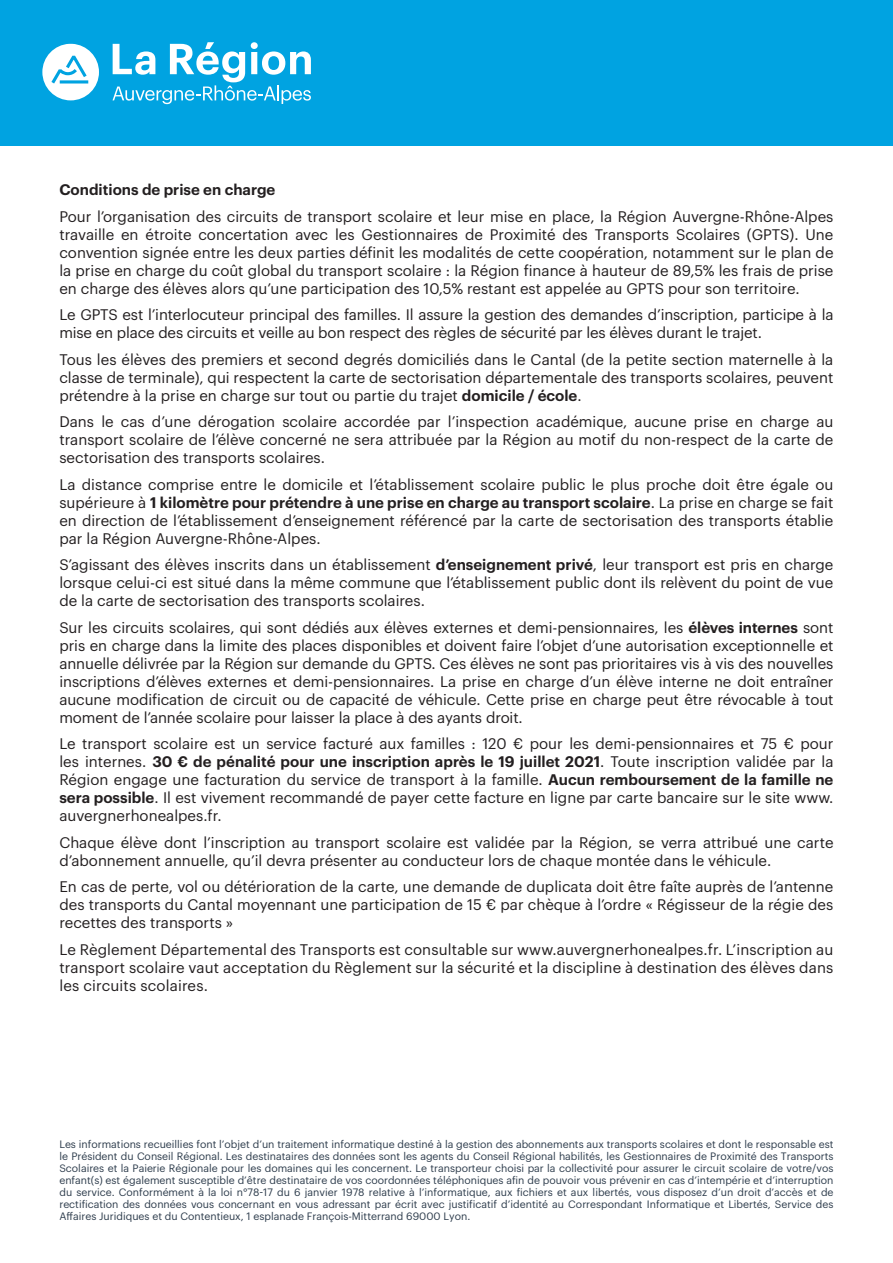
<style>
.page{position:relative;width:893px;height:1263px;background:#fff}
.page>*{position:absolute;margin:0;border:0;box-sizing:border-box;transform-origin:0 0}
.t1{font:15px/18px "Graphik";color:#231f20;text-align:justify}
.t2{font:600 15px "Graphik";color:#231f20}
.t3{font:10.5px/12px "Graphik";color:#2d3c4c;text-align:justify}
.s1{font-weight:600}
</style>
<div class="page">
<div style="left:0;top:0;width:893px;height:145px;background:#00a3e1"></div>
<svg style="left:113px;top:42px;width:198px;height:62px"></svg>
<svg style="left:42px;top:44px;width:57px;height:56px"></svg>
<p class="t2" style="left:59px;top:178px;width:217px">Conditions de prise en charge</p>
<p class="t1" style="left:59px;top:206px;width:776px">Pour l’organisation des circuits de transport scolaire et leur mise en place, la Région Auvergne-Rhône-Alpes travaille en étroite concertation avec les Gestionnaires de Proximité des Transports Scolaires (GPTS). Une convention signée entre les deux parties définit les modalités de cette coopération, notamment sur le plan de la prise en charge du coût global du transport scolaire : la Région finance à hauteur de 89,5% les frais de prise en charge des élèves alors qu’une participation des 10,5% restant est appelée au GPTS pour son territoire.</p>
<p class="t1" style="left:59px;top:304px;width:776px">Le GPTS est l’interlocuteur principal des familles. Il assure la gestion des demandes d’inscription, participe à la mise en place des circuits et veille au bon respect des règles de sécurité par les élèves durant le trajet.</p>
<p class="t1" style="left:59px;top:349px;width:775px">Tous les élèves des premiers et second degrés domiciliés dans le Cantal (de la petite section maternelle à la classe de terminale), qui respectent la carte de sectorisation départementale des transports scolaires, peuvent prétendre à la prise en charge sur tout ou partie du trajet <span class="s1">domicile / école</span>.</p>
<p class="t1" style="left:59px;top:411px;width:776px">Dans le cas d’une dérogation scolaire accordée par l’inspection académique, aucune prise en charge au transport scolaire de l’élève concerné ne sera attribuée par la Région au motif du non-respect de la carte de sectorisation des transports scolaires.</p>
<p class="t1" style="left:59px;top:474px;width:775px">La distance comprise entre le domicile et l’établissement scolaire public le plus proche doit être égale ou supérieure à <span class="s1">1 kilomètre pour prétendre à une prise en charge au transport scolaire</span>. La prise en charge se fait en direction de l’établissement d’enseignement référencé par la carte de sectorisation des transports établie par la Région Auvergne-Rhône-Alpes.</p>
<p class="t1" style="left:59px;top:554px;width:776px">S’agissant des élèves inscrits dans un établissement <span class="s1">d’enseignement privé</span>, leur transport est pris en charge lorsque celui-ci est situé dans la même commune que l’établissement public dont ils relèvent du point de vue de la carte de sectorisation des transports scolaires.</p>
<p class="t1" style="left:59px;top:617px;width:776px">Sur les circuits scolaires, qui sont dédiés aux élèves externes et demi-pensionnaires, les <span class="s1">élèves internes</span> sont pris en charge dans la limite des places disponibles et doivent faire l’objet d’une autorisation exceptionnelle et annuelle délivrée par la Région sur demande du GPTS. Ces élèves ne sont pas prioritaires vis à vis des nouvelles inscriptions d’élèves externes et demi-pensionnaires. La prise en charge d’un élève interne ne doit entraîner aucune modification de circuit ou de capacité de véhicule. Cette prise en charge peut être révocable à tout moment de l’année scolaire pour laisser la place à des ayants droit.</p>
<p class="t1" style="left:59px;top:734px;width:776px">Le transport scolaire est un service facturé aux familles : 120 € pour les demi-pensionnaires et 75 € pour les internes. <span class="s1">30 € de pénalité pour une inscription après le 19 juillet 2021</span>. Toute inscription validée par la Région engage une facturation du service de transport à la famille. <span class="s1">Aucun remboursement de la famille ne sera possible</span>. Il est vivement recommandé de payer cette facture en ligne par carte bancaire sur le site www. auvergnerhonealpes.fr.</p>
<p class="t1" style="left:59px;top:832px;width:776px">Chaque élève dont l’inscription au transport scolaire est validée par la Région, se verra attribué une carte d’abonnement annuelle, qu’il devra présenter au conducteur lors de chaque montée dans le véhicule.</p>
<p class="t1" style="left:59px;top:877px;width:775px">En cas de perte, vol ou détérioration de la carte, une demande de duplicata doit être faîte auprès de l’antenne des transports du Cantal moyennant une participation de 15 € par chèque à l’ordre « Régisseur de la régie des recettes des transports »</p>
<p class="t1" style="left:59px;top:939px;width:775px">Le Règlement Départemental des Transports est consultable sur www.auvergnerhonealpes.fr. L’inscription au transport scolaire vaut acceptation du Règlement sur la sécurité et la discipline à destination des élèves dans les circuits scolaires.</p>
<p class="t3" style="left:59px;top:1138px;width:776px">Les informations recueillies font l’objet d’un traitement informatique destiné à la gestion des abonnements aux transports scolaires et dont le responsable est le Président du Conseil Régional. Les destinataires des données sont les agents du Conseil Régional habilités, les Gestionnaires de Proximité des Transports Scolaires et la Paierie Régionale pour les domaines qui les concernent. Le transporteur choisi par la collectivité pour assurer le circuit scolaire de votre/vos enfant(s) est également susceptible d’être destinataire de vos coordonnées téléphoniques afin de pouvoir vous prévenir en cas d’intempérie et d’interruption du service. Conformément à la loi n°78-17 du 6 janvier 1978 relative à l’informatique, aux fichiers et aux libertés, vous disposez d’un droit d’accès et de rectification des données vous concernant en vous adressant par écrit avec justificatif d’identité au Correspondant Informatique et Libertés, Service des Affaires Juridiques et du Contentieux, 1 esplanade François-Mitterrand 69000 Lyon.</p>
</div>
